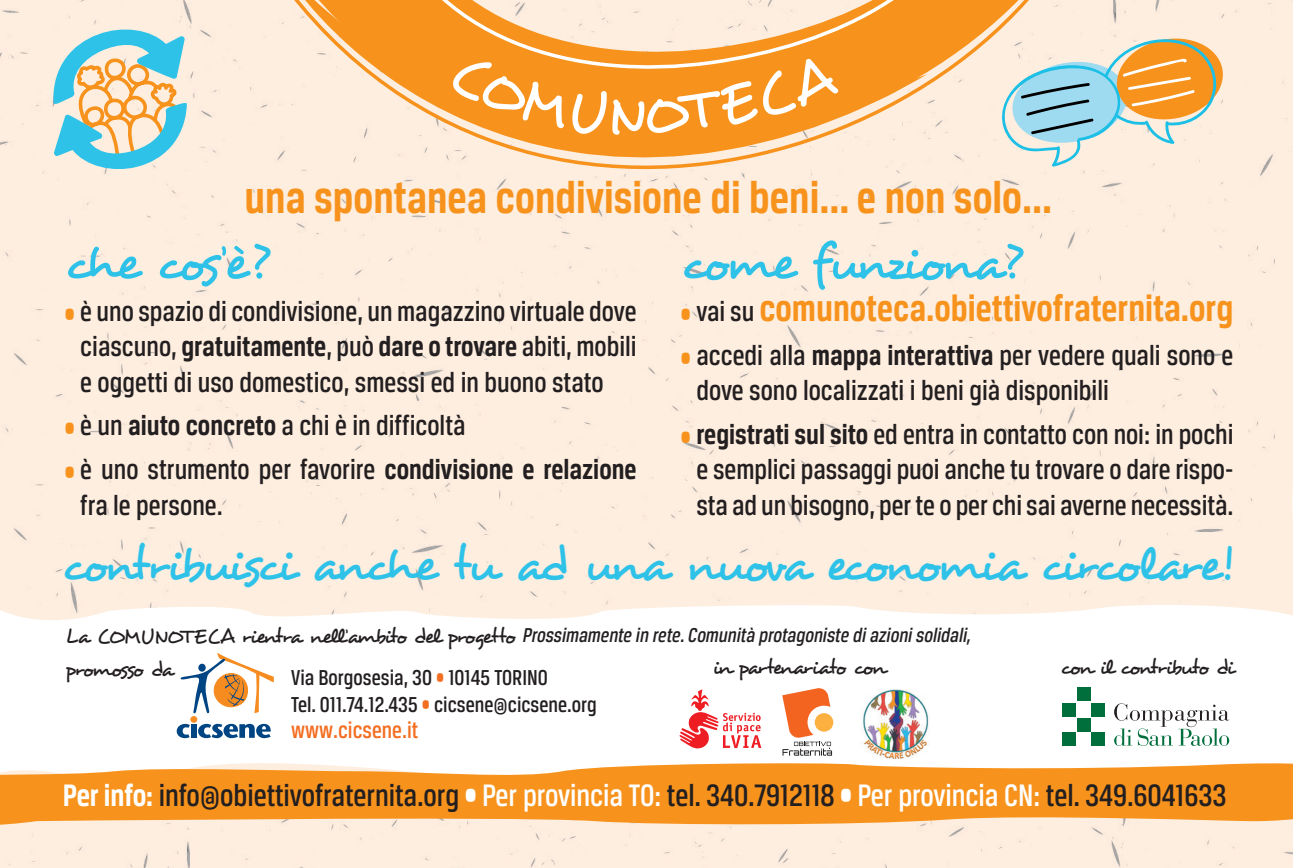
<style>
.page{position:relative;width:1293px;height:868px;background:#fff}
.page>*{position:absolute;margin:0;border:0;box-sizing:border-box;transform-origin:0 0}
.t1{font:51px "Desyrel";letter-spacing:-.1em;color:#2ec2e9}
.t2{font:48.6px "Desyrel";letter-spacing:-.095em;color:#2ec2e9}
.t3{font:700 48px "Breuer Condensed";color:#f7931d}
.t4{font:700 39.6px "Breuer Condensed";color:#f7931d}
.t5{font:500 33px "Breuer Condensed";letter-spacing:-.005em;color:#231f20}
.t6{font:500 30px/35.4px "Breuer Condensed";color:#231f20}
.t7{font:500 24.6px "Breuer Condensed";color:#f36e21}
.t8{font:500 23.1px/26.4px "Breuer Condensed";color:#231f20}
.t9{font:italic 500 21.3px "Breuer Condensed";color:#231f20}
.t10{font:21px "Desyrel";letter-spacing:-.095em;color:#231f20}
.s1{color:#f7931d}
.s2{font-weight:700}
.s3{font-weight:500;font-size:30px}
.s4{font-weight:500;font-size:30px;color:#231f20}
.s5{font-family:"Desyrel";font-weight:400;font-style:normal;font-size:21px}
.s6{color:#f36e21}
.s7{font-weight:700;color:#fff}
.s8{color:#fff}
</style>
<div class="page">
<div style="left:0;top:831px;width:1293px;height:36px;background:#feeedf"></div>
<div style="left:0;top:0;width:1293px;height:620px;background:#feeedf"></div>
<div style="left:229px;top:0;width:884px;height:355px;background:#feeedf"></div>
<svg style="left:927px;top:0;width:71px;height:81px;background:#f9b362"></svg>
<svg style="left:279px;top:0;width:648px;height:157px;background:#fac588"></svg>
<svg style="left:997px;top:27px;width:229px;height:140px;background:#d9d3bb"></svg>
<svg style="left:52px;top:15px;width:266px;height:213px;background:#e5e4d7"></svg>
<div style="left:1077px;top:718px;width:13px;height:13px;background:#006f3c"></div>
<div style="left:1077px;top:687px;width:13px;height:13px;background:#006f3c"></div>
<div style="left:1062px;top:703px;width:13px;height:13px;background:#006f3c"></div>
<div style="left:1062px;top:732px;width:13px;height:13px;background:#006f3c"></div>
<div style="left:1091px;top:703px;width:13px;height:13px;background:#006f3c"></div>
<div style="left:1091px;top:732px;width:13px;height:13px;background:#006f3c"></div>
<svg style="left:1114px;top:703px;width:115px;height:42px"></svg>
<svg style="left:177px;top:652px;width:97px;height:86px"></svg>
<svg style="left:679px;top:689px;width:82px;height:60px"></svg>
<img style="left:863px;top:689px;width:66px;height:68px">
<svg style="left:782px;top:688px;width:51px;height:67px"></svg>
<svg style="left:0;top:757px;width:1293px;height:74px;background:#f9b05b"></svg>
<div style="left:449px;top:51px;width:390px;height:85px;background:#f7931d"></div>
<h3 class="t3" style="left:244px;top:171px;width:809px">una spontanea condivisione di beni... e non solo...</h3>
<h1 class="t1" style="left:64px;top:230px;width:205px">che cos’è?</h1>
<p class="t6" style="left:64px;top:293px;width:574px;text-align:center"><span class="s1">•</span> è uno spazio di condivisione, un magazzino virtuale dove ciascuno, <span class="s2">gratuitamente</span>, può <span class="s2">dare o trovare</span> abiti, mobili e oggetti di uso domestico, smessi ed in buono stato</p>
<p class="t6" style="left:64px;top:407px;width:403px"><span class="s1">•</span> è un <span class="s2">aiuto concreto</span> a chi è in difficoltà</p>
<p class="t6" style="left:80px;top:451px;width:558px;text-indent:-16px"><span class="s1">•</span> è uno strumento per favorire <span class="s2">condivisione e relazione </span>fra le persone.</p>
<h1 class="t1" style="left:680px;top:230px;width:341px">come funziona?</h1>
<h3 class="t4" style="left:680px;top:286px;width:554px"><span class="s3">•</span> <span class="s4">vai su</span> comunoteca.obiettivofraternita.org</h3>
<p class="t6" style="left:696px;top:337px;width:538px;text-indent:-16px"><span class="s1">•</span> accedi alla <span class="s2">mappa interattiva</span> per vedere quali sono e dove sono localizzati i beni già disponibili</p>
<p class="t6" style="left:680px;top:416px;width:554px;text-align:center"><span class="s1">•</span> <span class="s2">registrati sul sito</span> ed entra in contatto con noi: in pochi e semplici passaggi puoi anche tu trovare o dare rispo&shy;sta ad un bisogno, per te o per chi sai averne necessità.</p>
<h2 class="t2" style="left:61px;top:533px;width:1172px">contribuisci anche tu ad una nuova economia circolare!</h2>
<p class="t9" style="left:66px;top:623px;width:907px"><span class="s5">La COMUNOTECA rientra nell’ambito del progetto</span> Prossimamente in rete. Comunità protagoniste di azioni solidali,</p>
<p class="t10" style="left:66px;top:656px;width:109px">promosso da</p>
<p class="t10" style="left:1060px;top:653px;width:175px">con il contributo di</p>
<p class="t10" style="left:712px;top:653px;width:175px">in partenariato con</p>
<p class="t8" style="left:291px;top:664px;width:307px">Via Borgosesia, 30 <span class="s6">•</span> 10145 TORINO<br>Tel. 011.74.12.435 <span class="s6">•</span> cicsene@cicsene.org</p>
<p class="t7" style="left:291px;top:716px;width:129px">www.cicsene.it</p>
<p class="t5" style="left:63px;top:777px;width:1165px"><span class="s7">Per info:</span> info@obiettivofraternita.org <span class="s7">•</span> <span class="s8">Per provincia TO:</span> tel. 340.7912118 <span class="s7">•</span> <span class="s8">Per provincia CN:</span> tel. 349.6041633</p>
</div>
